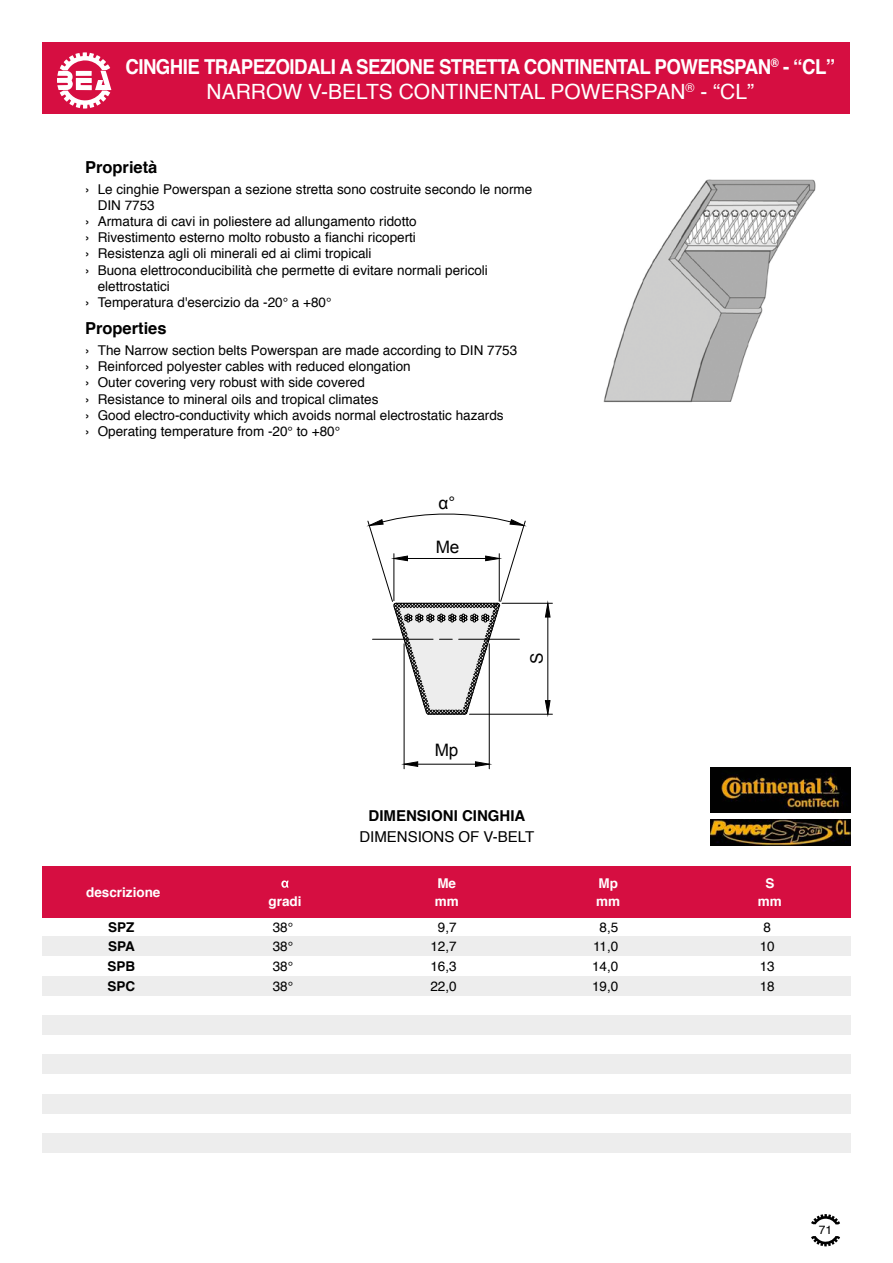
<style>
.page{position:relative;width:893px;height:1263px;background:#fff}
.page>*{position:absolute;margin:0;border:0;box-sizing:border-box;transform-origin:0 0}
.t1{font:21px "Helvetica";color:#fff}
.t2{font:700 20.55px "Helvetica";letter-spacing:-.03em;color:#fff;scale:.91 1}
.t3{font:17.1px "Arial";color:#000}
.t4{font:700 16.5px "Helvetica";color:#000}
.t5{font:15px "Helvetica";color:#000}
.t6{font:700 15px "Helvetica";color:#000}
.t7{font:13.5px/16.2px "Helvetica";color:#000}
.t8{font:700 13.5px/18px "Helvetica";color:#fff}
.t9{font:700 13.5px "Helvetica";color:#000}
.t10{font:12px "Helvetica";color:#000}
</style>
<div class="page">
<div style="left:43px;top:1094px;width:808px;height:19px;background:#ededed"></div>
<div style="left:43px;top:1054px;width:808px;height:20px;background:#ededed"></div>
<div style="left:43px;top:1015px;width:808px;height:20px;background:#ededed"></div>
<div style="left:43px;top:976px;width:808px;height:19px;background:#ededed"></div>
<div style="left:43px;top:936px;width:808px;height:20px;background:#ededed"></div>
<div style="left:43px;top:1133px;width:808px;height:20px;background:#ededed"></div>
<div style="left:43px;top:866px;width:808px;height:51px;background:#d60e41"></div>
<svg style="left:811px;top:1214px;width:29px;height:10px"></svg>
<svg style="left:811px;top:1236px;width:29px;height:10px"></svg>
<div style="left:43px;top:43px;width:807px;height:71px;background:#d60e41"></div>
<svg style="left:57px;top:52px;width:54px;height:57px"></svg>
<svg style="left:281px;top:880px;width:8px;height:8px"></svg>
<img style="left:603px;top:179px;width:213px;height:224px">
<hr style="left:502px;top:603px;width:50px;height:1px;background:#000">
<hr style="left:469px;top:714px;width:83px;height:1px;background:#000">
<hr style="left:548px;top:617px;width:1px;height:84px;background:#000">
<svg style="left:545px;top:602px;width:6px;height:16px"></svg>
<svg style="left:545px;top:700px;width:6px;height:15px"></svg>
<svg style="left:367px;top:514px;width:159px;height:201px"></svg>
<hr style="left:404px;top:644px;width:1px;height:125px;background:#000">
<hr style="left:489px;top:644px;width:1px;height:125px;background:#000">
<hr style="left:418px;top:764px;width:57px;height:1px;background:#000">
<svg style="left:403px;top:761px;width:15px;height:6px"></svg>
<svg style="left:475px;top:761px;width:15px;height:6px"></svg>
<img style="left:710px;top:767px;width:140px;height:45px">
<img style="left:710px;top:820px;width:140px;height:25px">
<h2 class="t2" style="left:125px;top:50px;width:781px">CINGHIE TRAPEZOIDALI A SEZIONE STRETTA CONTINENTAL POWERSPAN<sup>®</sup> - “CL”</h2>
<h1 class="t1" style="left:207px;top:76px;width:549px">NARROW V-BELTS CONTINENTAL POWERSPAN<sup>®</sup> - “CL”</h1>
<p class="t4" style="left:85px;top:153px;width:74px">Proprietà</p>
<p class="t7" style="left:85px;top:181px;width:449px">› Le cinghie Powerspan a sezione stretta sono costruite secondo le norme</p>
<p class="t7" style="left:98px;top:197px;width:59px">DIN 7753</p>
<p class="t7" style="left:85px;top:214px;width:333px">› Armatura di cavi in poliestere ad allungamento ridotto</p>
<p class="t7" style="left:85px;top:230px;width:332px">› Rivestimento esterno molto robusto a fianchi ricoperti</p>
<p class="t7" style="left:85px;top:246px;width:288px">› Resistenza agli oli minerali ed ai climi tropicali</p>
<p class="t7" style="left:85px;top:262px;width:404px">› Buona elettroconducibilità che permette di evitare normali pericoli</p>
<p class="t7" style="left:98px;top:278px;width:74px">elettrostatici</p>
<p class="t7" style="left:85px;top:295px;width:248px">› Temperatura d'esercizio da -20° a +80°</p>
<p class="t4" style="left:85px;top:315px;width:83px">Properties</p>
<p class="t7" style="left:85px;top:343px;width:434px">› The Narrow section belts Powerspan are made according to DIN 7753 › Reinforced polyester cables with reduced elongation<br>› Outer covering very robust with side covered<br>› Resistance to mineral oils and tropical climates<br>› Good electro-conductivity which avoids normal electrostatic hazards<br>› Operating temperature from -20° to +80°</p>
<p class="t3" style="left:438px;top:492px;width:18px">α°</p>
<p class="t3" style="left:436px;top:536px;width:25px">Me</p>
<p class="t3" style="left:435px;top:739px;width:25px">Mp</p>
<p class="t3" style="left:526px;top:664px;width:13px;rotate:-90deg">S</p>
<p class="t8" style="left:86px;top:883px;width:76px">descrizione</p>
<p class="t8" style="left:269px;top:892px;width:35px">gradi</p>
<p class="t6" style="left:369px;top:804px;width:158px">DIMENSIONI CINGHIA</p>
<p class="t5" style="left:359px;top:825px;width:176px">DIMENSIONS OF V-BELT</p>
<p class="t8" style="left:435px;top:874px;width:26px">Me mm</p>
<p class="t8" style="left:758px;top:874px;width:26px;text-align:center">S mm</p>
<p class="t8" style="left:596px;top:874px;width:26px">Mp mm</p>
<p class="t9" style="left:108px;top:916px;width:28px">SPZ</p>
<p class="t7" style="left:273px;top:919px;width:22px">38°</p>
<p class="t7" style="left:438px;top:919px;width:20px">9,7</p>
<p class="t7" style="left:600px;top:919px;width:20px">8,5</p>
<p class="t7" style="left:763px;top:919px;width:9px">8</p>
<p class="t9" style="left:108px;top:936px;width:28px">SPA</p>
<p class="t7" style="left:273px;top:939px;width:22px">38°</p>
<p class="t7" style="left:430px;top:939px;width:28px">12,7</p>
<p class="t7" style="left:593px;top:939px;width:27px">11,0</p>
<p class="t7" style="left:760px;top:939px;width:17px">10</p>
<p class="t9" style="left:107px;top:955px;width:29px">SPB</p>
<p class="t7" style="left:273px;top:958px;width:22px">38°</p>
<p class="t7" style="left:430px;top:958px;width:28px">16,3</p>
<p class="t7" style="left:592px;top:958px;width:28px">14,0</p>
<p class="t7" style="left:760px;top:958px;width:17px">13</p>
<p class="t9" style="left:107px;top:975px;width:29px">SPC</p>
<p class="t7" style="left:273px;top:978px;width:22px">38°</p>
<p class="t7" style="left:430px;top:978px;width:28px">22,0</p>
<p class="t7" style="left:592px;top:978px;width:28px">19,0</p>
<p class="t7" style="left:760px;top:978px;width:17px">18</p>
<p class="t10" style="left:819px;top:1221px;width:15px">71</p>
</div>
